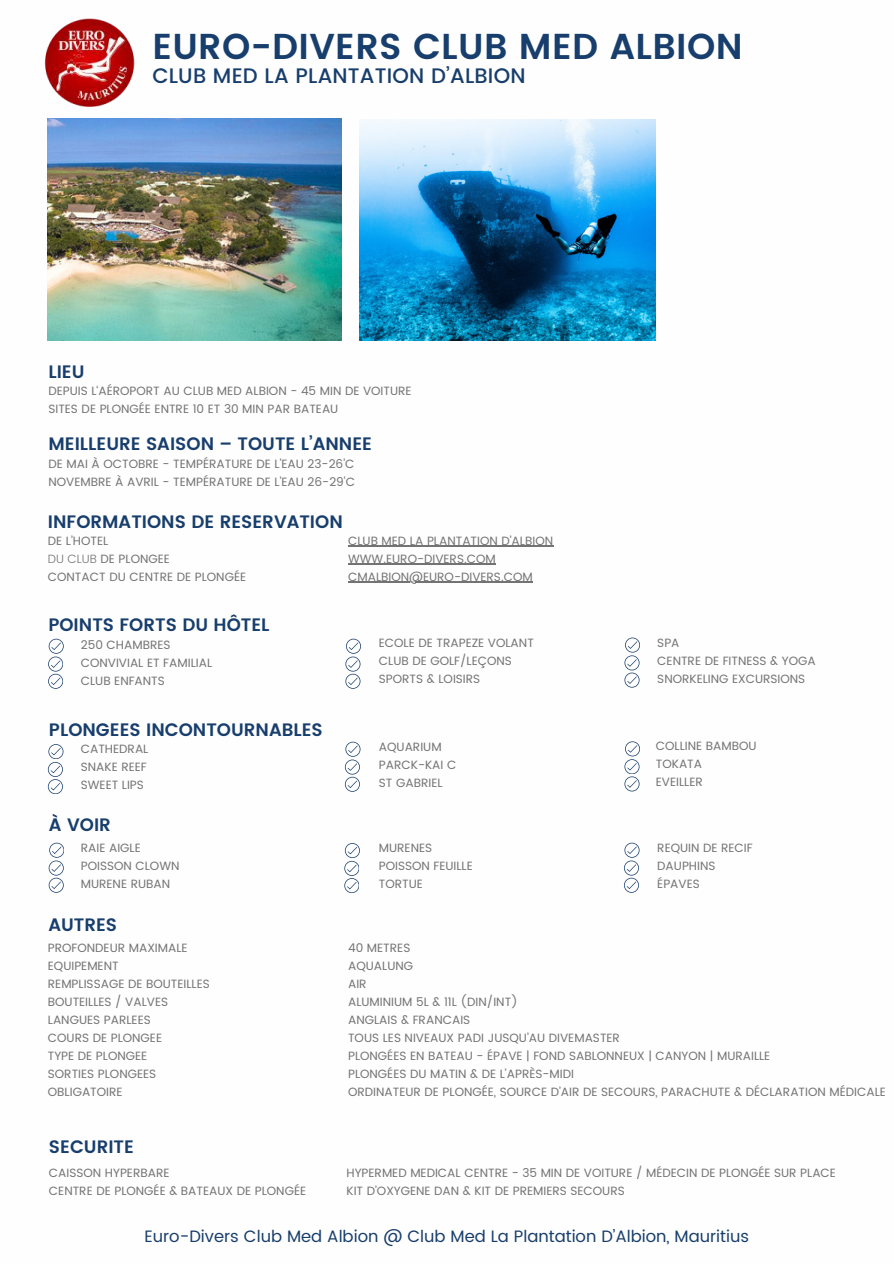
<style>
.page{position:relative;width:894px;height:1264px;background:#fff}
.page>*{position:absolute;margin:0;border:0;box-sizing:border-box;transform-origin:0 0}
.t1{font:600 36px "Poppins";letter-spacing:.01em;color:#173e6c}
.t2{font:500 21px "Poppins";letter-spacing:.01em;color:#173e6c}
.t3{font:600 18px "Poppins";color:#173e6c}
.t4{font:16.5px "Poppins";color:#173e6c}
.t5{font:12px/18px "Poppins";color:#737373}
.s1{font-weight:300}
</style>
<div class="page">
<img style="left:44px;top:19px;width:91px;height:87px">
<svg style="left:48px;top:638px;width:15px;height:50px"></svg>
<svg style="left:345px;top:638px;width:15px;height:50px"></svg>
<svg style="left:624px;top:637px;width:15px;height:50px"></svg>
<svg style="left:48px;top:744px;width:15px;height:49px"></svg>
<svg style="left:345px;top:741px;width:15px;height:50px"></svg>
<svg style="left:624px;top:741px;width:15px;height:50px"></svg>
<svg style="left:49px;top:842px;width:15px;height:50px"></svg>
<svg style="left:344px;top:843px;width:15px;height:49px"></svg>
<svg style="left:624px;top:842px;width:15px;height:50px"></svg>
<img style="left:48px;top:119px;width:293px;height:221px">
<img style="left:359px;top:119px;width:296px;height:222px">
<hr style="left:348px;top:546px;width:205px;height:1px;background:#737373">
<hr style="left:348px;top:564px;width:147px;height:1px;background:#737373">
<hr style="left:348px;top:582px;width:184px;height:1px;background:#737373">
<h1 class="t1" style="left:152px;top:19px;width:591px">EURO-DIVERS CLUB MED ALBION</h1>
<h2 class="t2" style="left:152px;top:60px;width:374px">CLUB MED LA PLANTATION D’ALBION</h2>
<h3 class="t3" style="left:48px;top:358px;width:38px">LIEU</h3>
<p class="t5" style="left:48px;top:382px;width:364px">DEPUIS L‘AÉROPORT AU CLUB MED ALBION - 45 MIN DE VOITURE<br>SITES DE PLONGÉE ENTRE 10 ET 30 MIN PAR BATEAU</p>
<h3 class="t3" style="left:48px;top:430px;width:325px">MEILLEURE SAISON – TOUTE L’ANNEE</h3>
<p class="t5" style="left:48px;top:455px;width:308px">DE MAI À OCTOBRE - TEMPÉRATURE DE L'EAU 23-26'C<br>NOVEMBRE À AVRIL - TEMPÉRATURE DE L'EAU 26-29'C</p>
<h3 class="t3" style="left:48px;top:507px;width:296px">INFORMATIONS DE RESERVATION</h3>
<p class="t5" style="left:48px;top:532px;width:200px">DE L’HOTEL<br><span class="s1">DU CLUB</span> DE PLONGEE<br>CONTACT DU CENTRE DE PLONGÉE</p>
<p class="t5" style="left:348px;top:532px;width:206px">CLUB MED LA PLANTATION D’ALBION<br>WWW.EURO-DIVERS.COM</p>
<p class="t5" style="left:348px;top:568px;width:186px">CMALBION@EURO-DIVERS.COM</p>
<h3 class="t3" style="left:48px;top:611px;width:222px">POINTS FORTS DU HÔTEL</h3>
<p class="t5" style="left:81px;top:636px;width:133px">250 CHAMBRES<br>CONVIVIAL ET FAMILIAL<br>CLUB ENFANTS</p>
<p class="t5" style="left:379px;top:634px;width:156px">ECOLE DE TRAPEZE VOLANT<br>CLUB DE GOLF/LEÇONS<br>SPORTS &amp; LOISIRS</p>
<p class="t5" style="left:657px;top:634px;width:160px">SPA<br>CENTRE DE FITNESS &amp; YOGA<br>SNORKELING EXCURSIONS</p>
<h3 class="t3" style="left:49px;top:715px;width:275px">PLONGEES INCONTOURNABLES</h3>
<p class="t5" style="left:81px;top:740px;width:69px">CATHEDRAL<br>SNAKE REEF<br>SWEET LIPS</p>
<p class="t5" style="left:379px;top:737px;width:79px">AQUARIUM<br>PARCK-KAI C<br>ST GABRIEL</p>
<h3 class="t3" style="left:49px;top:811px;width:63px">À VOIR</h3>
<p class="t5" style="left:81px;top:839px;width:100px">RAIE AIGLE<br>POISSON CLOWN<br>MURENE RUBAN</p>
<p class="t5" style="left:379px;top:839px;width:95px">MURENES<br>POISSON FEUILLE<br>TORTUE</p>
<h3 class="t3" style="left:48px;top:911px;width:70px">AUTRES</h3>
<p class="t5" style="left:655px;top:737px;width:102px">COLLINE BAMBOU<br>TOKATA<br>EVEILLER</p>
<p class="t5" style="left:657px;top:839px;width:97px">REQUIN DE RECIF<br>DAUPHINS<br>ÉPAVES</p>
<p class="t5" style="left:48px;top:939px;width:163px">PROFONDEUR MAXIMALE<br>EQUIPEMENT<br>REMPLISSAGE DE BOUTEILLES<br>BOUTEILLES / VALVES<br>LANGUES PARLEES<br>COURS DE PLONGEE<br>TYPE DE PLONGEE<br>SORTIES PLONGEES<br>OBLIGATOIRE</p>
<p class="t5" style="left:348px;top:939px;width:539px">40 METRES<br>AQUALUNG<br>AIR<br>ALUMINIUM 5L &amp; 11L (DIN/INT)<br>ANGLAIS &amp; FRANCAIS<br>TOUS LES NIVEAUX PADI JUSQU’AU DIVEMASTER<br>PLONGÉES EN BATEAU - ÉPAVE | FOND SABLONNEUX | CANYON | MURAILLE<br>PLONGÉES DU MATIN &amp; DE L'APRÈS-MIDI<br>ORDINATEUR DE PLONGÉE, SOURCE D’AIR DE SECOURS, PARACHUTE &amp; DÉCLARATION MÉDICALE</p>
<h3 class="t3" style="left:49px;top:1133px;width:86px">SECURITE</h3>
<p class="t5" style="left:49px;top:1164px;width:258px">CAISSON HYPERBARE<br>CENTRE DE PLONGÉE &amp; BATEAUX DE PLONGÉE</p>
<p class="t5" style="left:346px;top:1164px;width:491px">HYPERMED MEDICAL CENTRE - 35 MIN DE VOITURE / MÉDECIN DE PLONGÉE SUR PLACE<br>KIT D’OXYGENE DAN &amp; KIT DE PREMIERS SECOURS</p>
<h3 class="t4" style="left:144px;top:1224px;width:606px">Euro-Divers Club Med Albion @ Club Med La Plantation D’Albion, Mauritius</h3>
</div>
